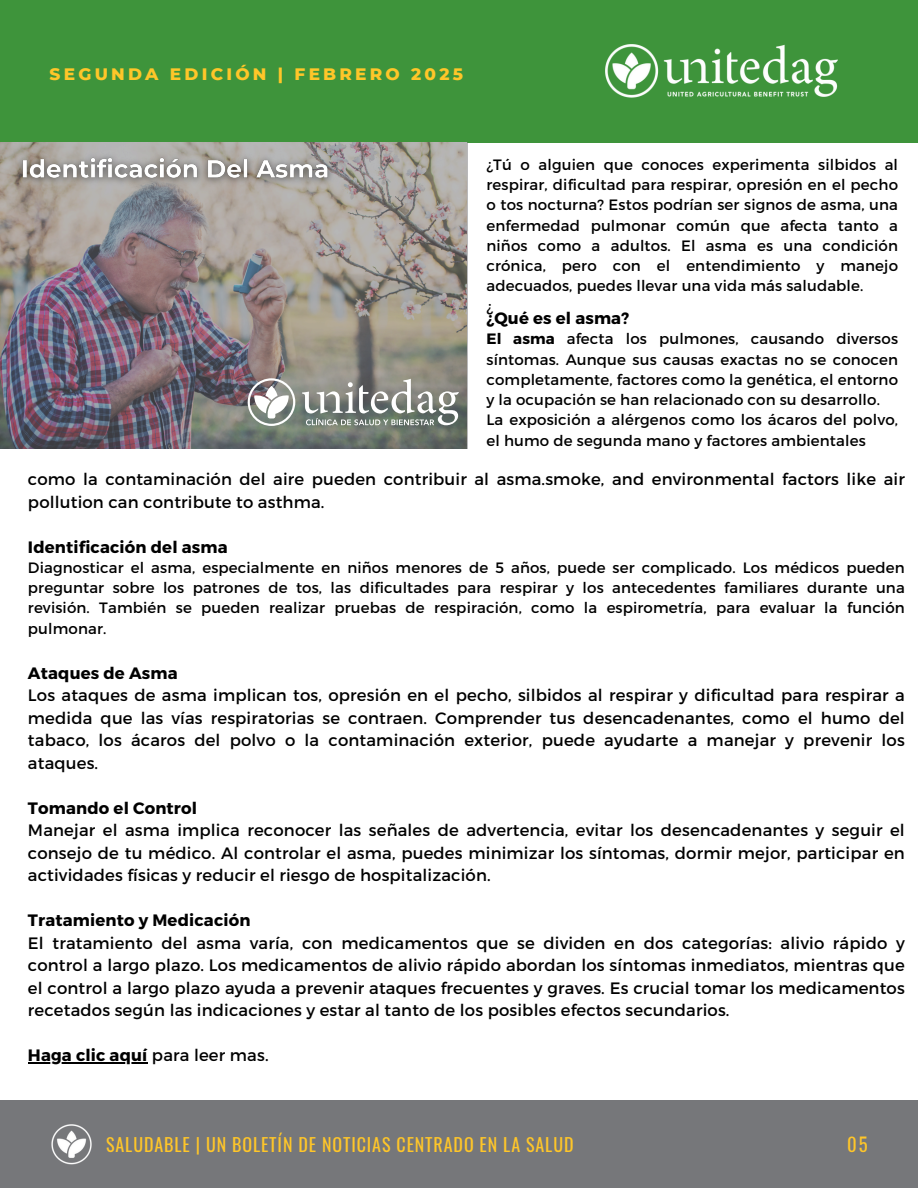
<style>
.page{position:relative;width:918px;height:1188px;background:#fff}
.page>*{position:absolute;margin:0;border:0;box-sizing:border-box;transform-origin:0 0}
.t1{font:18.75px "Oswald";color:#ffc629}
.t2{font:18px "Oswald";letter-spacing:.05em;color:#ffc629}
.t3{font:800 16.95px "Montserrat";letter-spacing:.19em;color:#ffc629}
.t4{font:16.5px/22.5px "Montserrat";letter-spacing:.01em;color:#000}
.t5{font:700 16.5px "Montserrat";letter-spacing:.01em;color:#000}
.t6{font:15px/20.2px "Montserrat";letter-spacing:.01em;color:#000;text-align:justify}
.s1{font-weight:700}
.s2{font-weight:400}
</style>
<div class="page">
<div style="left:0;top:0;width:918px;height:142px;background:#3c9339"></div>
<img style="left:606px;top:44px;width:232px;height:53px">
<hr style="left:28px;top:1062px;width:120px;height:1px;background:#000">
<img style="left:0;top:142px;width:467px;height:307px">
<img style="left:10px;top:146px;width:329px;height:46px">
<div style="left:0;top:1100px;width:918px;height:88px;background:#76777a"></div>
<img style="left:51px;top:1124px;width:41px;height:41px">
<svg style="left:248px;top:378px;width:211px;height:48px"></svg>
<p class="t3" style="left:50px;top:63px;width:415px">SEGUNDA EDICIÓN | FEBRERO 2025</p>
<p class="t6" style="left:486px;top:154px;width:413px">¿Tú o alguien que conoces experimenta silbidos al respirar, dificultad para respirar, opresión en el pecho o tos nocturna? Estos podrían ser signos de asma, una enfermedad pulmonar común que afecta tanto a niños como a adultos. El asma es una condición crónica, pero con el entendimiento y manejo adecuados, puedes llevar una vida más saludable.</p>
<p class="t6" style="left:486px;top:295px;width:8px">¿</p>
<p class="t5" style="left:486px;top:308px;width:144px">¿Qué es el asma?</p>
<p class="t6" style="left:486px;top:328px;width:413px"><span class="s1">El asma</span> afecta los pulmones, causando diversos síntomas. Aunque sus causas exactas no se conocen completamente, factores como la genética, el entorno y la ocupación se han relacionado con su desarrollo.</p>
<h4 class="t6" style="left:486px;top:409px;width:413px">La exposición a alérgenos como los ácaros del polvo, el humo de segunda mano y factores ambientales</h4>
<p class="t4" style="left:28px;top:467px;width:878px">como la contaminación del aire pueden contribuir al asma.smoke, and environmental factors like air pollution can contribute to asthma.</p>
<h2 class="t5" style="left:28px;top:536px;width:201px">Identificación del asma</h2>
<p class="t6" style="left:28px;top:557px;width:878px">Diagnosticar el asma, especialmente en niños menores de 5 años, puede ser complicado. Los médicos pueden preguntar sobre los patrones de tos, las dificultades para respirar y los antecedentes familiares durante una revisión. También se pueden realizar pruebas de respiración, como la espirometría, para evaluar la función pulmonar.</p>
<p class="t4" style="left:28px;top:661px;width:878px"><span class="s1">Ataques de Asma<br></span>Los ataques de asma implican tos, opresión en el pecho, silbidos al respirar y dificultad para respirar a medida que las vías respiratorias se contraen. Comprender tus desencadenantes, como el humo del tabaco, los ácaros del polvo o la contaminación exterior, puede ayudarte a manejar y prevenir los ataques.</p>
<p class="t4" style="left:28px;top:796px;width:878px"><span class="s1">Tomando el Control<br></span>Manejar el asma implica reconocer las señales de advertencia, evitar los desencadenantes y seguir el consejo de tu médico. Al controlar el asma, puedes minimizar los síntomas, dormir mejor, participar en actividades físicas y reducir el riesgo de hospitalización.</p>
<p class="t4" style="left:28px;top:908px;width:878px"><span class="s1">Tratamiento y Medicación<br></span>El tratamiento del asma varía, con medicamentos que se dividen en dos categorías: alivio rápido y control a largo plazo. Los medicamentos de alivio rápido abordan los síntomas inmediatos, mientras que el control a largo plazo ayuda a prevenir ataques frecuentes y graves. Es crucial tomar los medicamentos recetados según las indicaciones y estar al tanto de los posibles efectos secundarios.</p>
<p class="t5" style="left:28px;top:1045px;width:242px">Haga clic aquí <span class="s2">para leer mas.</span></p>
<h4 class="t2" style="left:106px;top:1131px;width:469px">SALUDABLE | UN BOLETÍN DE NOTICIAS CENTRADO EN LA SALUD</h4>
<h4 class="t1" style="left:847px;top:1130px;width:22px">05</h4>
</div>
